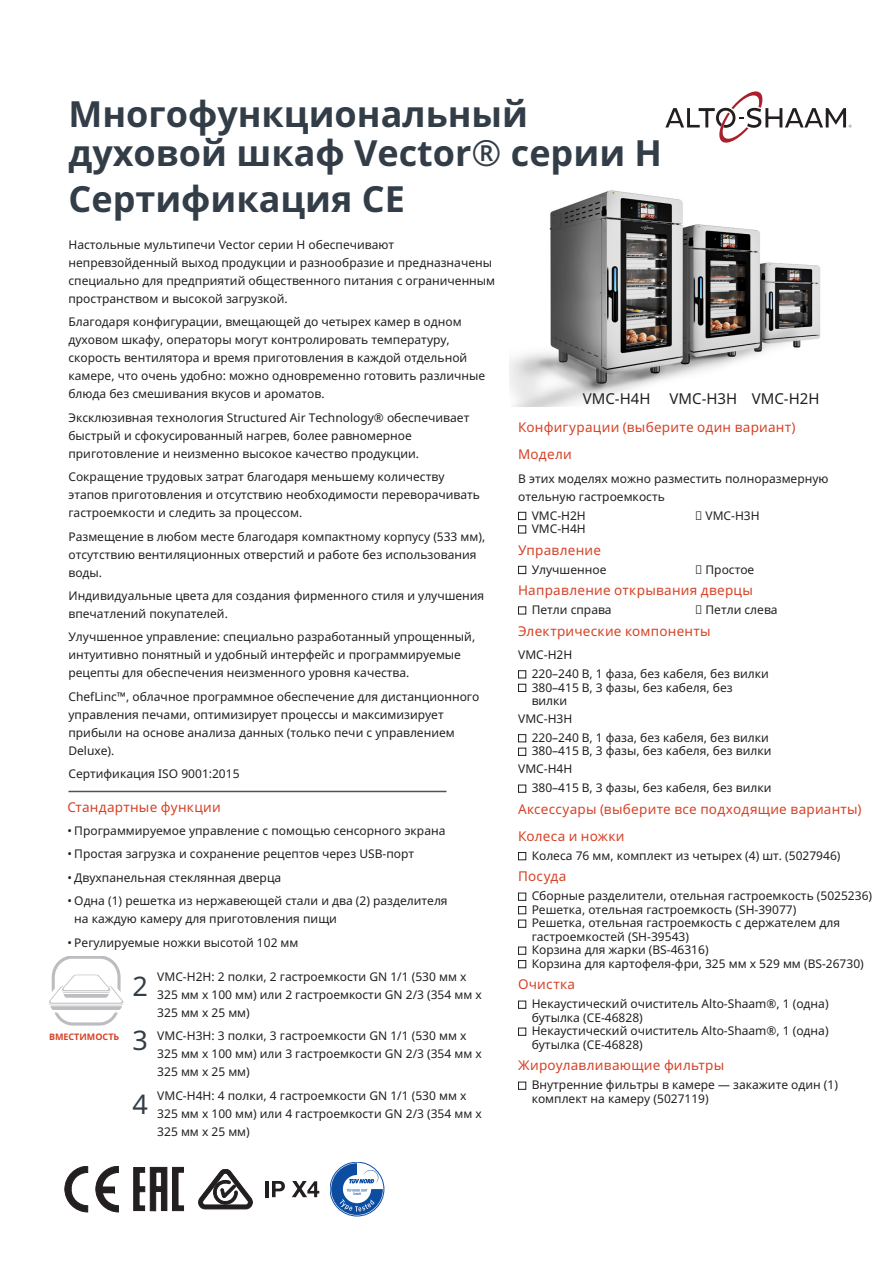
<style>
.page{position:relative;width:893px;height:1263px;background:#fff}
.page>*{position:absolute;margin:0;border:0;box-sizing:border-box;transform-origin:0 0}
.Main_Title{font:700 36px/39px "Noto Sans UI";color:#323d47}
.Capacity_Number{font:27px "Noto Sans UI";color:#323d47}
.t1{font:15px "Noto Sans UI";color:#231f20}
.subhead_2_column_2{font:13.5px "Noto Sans";letter-spacing:.02em;color:#d64227}
.subhead_2{font:13.5px "Noto Sans UI";letter-spacing:.015em;color:#d64227}
.body_text{font:12px/18px "Noto Sans UI";color:#231f20}
.body_text-2{font:12px/13.5px "Noto Sans";color:#231f20}
.symbol_text{font:700 9px "Noto Sans UI";color:#d64227}
</style>
<div class="page">
<svg style="left:665px;top:91px;width:186px;height:52px"></svg>
<img style="left:510px;top:190px;width:311px;height:216px">
<hr style="left:68px;top:791px;width:378px;height:1px;background:#535355">
<svg style="left:49px;top:956px;width:74px;height:69px"></svg>
<svg style="left:65px;top:1166px;width:23px;height:46px"></svg>
<svg style="left:96px;top:1166px;width:23px;height:46px"></svg>
<div style="left:99px;top:1187px;width:16px;height:6px;background:#231f20"></div>
<svg style="left:133px;top:1167px;width:51px;height:44px"></svg>
<svg style="left:198px;top:1169px;width:54px;height:40px"></svg>
<hr style="left:265px;top:1181px;width:4px;height:16px;background:#231f20">
<svg style="left:272px;top:1181px;width:13px;height:16px"></svg>
<svg style="left:292px;top:1181px;width:27px;height:16px"></svg>
<svg style="left:331px;top:1163px;width:52px;height:52px"></svg>
<p class="Main_Title" style="left:68px;top:93px;width:595px">Многофункциональный духовой шкаф Vector® серии H</p>
<p class="Main_Title" style="left:68px;top:178px;width:338px">Сертификация CE</p>
<p class="body_text" style="left:68px;top:235px;width:428px">Настольные мультипечи Vector серии H обеспечивают непревзойденный выход продукции и разнообразие и предназначены специально для предприятий общественного питания с ограниченным пространством и высокой загрузкой.</p>
<p class="body_text" style="left:68px;top:313px;width:418px">Благодаря конфигурации, вмещающей до четырех камер в одном духовом шкафу, операторы могут контролировать температуру, скорость вентилятора и время приготовления в каждой отдельной камере, что очень удобно: можно одновременно готовить различные блюда без смешивания вкусов и ароматов.</p>
<p class="body_text" style="left:68px;top:408px;width:402px">Эксклюзивная технология Structured Air Technology® обеспечивает быстрый и сфокусированный нагрев, более равномерное приготовление и неизменно высокое качество продукции.</p>
<p class="body_text" style="left:68px;top:467px;width:413px">Сокращение трудовых затрат благодаря меньшему количеству этапов приготовления и отсутствию необходимости переворачивать гастроемкости и следить за процессом.</p>
<p class="body_text" style="left:68px;top:527px;width:418px">Размещение в любом месте благодаря компактному корпусу (533 мм), отсутствию вентиляционных отверстий и работе без использования воды.</p>
<p class="body_text" style="left:68px;top:586px;width:417px">Индивидуальные цвета для создания фирменного стиля и улучшения впечатлений покупателей.</p>
<p class="body_text" style="left:68px;top:628px;width:408px">Улучшенное управление: специально разработанный упрощенный, интуитивно понятный и удобный интерфейс и программируемые рецепты для обеспечения неизменного уровня качества.</p>
<p class="body_text" style="left:68px;top:687px;width:412px">ChefLinc™, облачное программное обеспечение для дистанционного управления печами, оптимизирует процессы и максимизирует прибыли на основе анализа данных (только печи с управлением Deluxe).</p>
<p class="body_text" style="left:68px;top:764px;width:173px">Сертификация ISO 9001:2015</p>
<p class="t1" style="left:670px;top:389px;width:69px">VMC-H3H</p>
<p class="t1" style="left:752px;top:389px;width:69px">VMC-H2H</p>
<p class="t1" style="left:583px;top:389px;width:69px">VMC-H4H</p>
<p class="subhead_2_column_2" style="left:518px;top:418px;width:279px">Конфигурации (выберите один вариант)</p>
<p class="subhead_2_column_2" style="left:518px;top:445px;width:55px">Модели</p>
<p class="body_text-2" style="left:518px;top:469px;width:312px;line-height:18px">В этих моделях можно разместить полноразмерную отельную гастроемкость</p>
<p class="body_text-2" style="left:518px;top:508px;width:69px">■ VMC-H2H</p>
<p class="body_text-2" style="left:695px;top:508px;width:66px">⬜ VMC-H3H</p>
<p class="body_text-2" style="left:518px;top:522px;width:69px">■ VMC-H4H</p>
<p class="subhead_2_column_2" style="left:518px;top:540px;width:85px">Управление</p>
<p class="body_text-2" style="left:518px;top:562px;width:90px">■ Улучшенное</p>
<p class="body_text-2" style="left:695px;top:562px;width:61px">⬜ Простое</p>
<p class="subhead_2_column_2" style="left:518px;top:581px;width:236px">Направление открывания дверцы</p>
<p class="body_text-2" style="left:518px;top:603px;width:95px">■ Петли справа</p>
<p class="body_text-2" style="left:695px;top:603px;width:84px">⬜ Петли слева</p>
<p class="subhead_2_column_2" style="left:518px;top:621px;width:194px">Электрические компоненты</p>
<p class="body_text-2" style="left:518px;top:648px;width:56px">VMC-H2H</p>
<p class="body_text-2" style="left:518px;top:667px;width:252px">■ 220–240 В, 1 фаза, без кабеля, без вилки</p>
<p class="body_text-2" style="left:532px;top:680px;width:202px;text-indent:-14px">■ 380–415 В, 3 фазы, без кабеля, без вилки</p>
<p class="body_text-2" style="left:518px;top:712px;width:56px">VMC-H3H</p>
<p class="body_text-2" style="left:518px;top:730px;width:252px">■ 220–240 В, 1 фаза, без кабеля, без вилки</p>
<p class="body_text-2" style="left:518px;top:744px;width:255px">■ 380–415 В, 3 фазы, без кабеля, без вилки</p>
<p class="body_text-2" style="left:518px;top:762px;width:56px">VMC-H4H</p>
<p class="body_text-2" style="left:518px;top:781px;width:255px">■ 380–415 В, 3 фазы, без кабеля, без вилки</p>
<p class="subhead_2_column_2" style="left:518px;top:800px;width:345px">Аксессуары (выберите все подходящие варианты)</p>
<p class="subhead_2_column_2" style="left:518px;top:827px;width:108px">Колеса и ножки</p>
<p class="body_text-2" style="left:518px;top:848px;width:324px">■ Колеса 76 мм, комплект из четырех (4) шт. (5027946)</p>
<p class="subhead_2_column_2" style="left:518px;top:867px;width:50px">Посуда</p>
<p class="body_text-2" style="left:518px;top:889px;width:355px">■ Сборные разделители, отельная гастроемкость (5025236)</p>
<p class="body_text-2" style="left:518px;top:902px;width:280px">■ Решетка, отельная гастроемкость (SH-39077)</p>
<p class="body_text-2" style="left:532px;top:916px;width:310px;text-indent:-14px">■ Решетка, отельная гастроемкость с держателем для гастроемкостей (SH-39543)</p>
<p class="body_text-2" style="left:518px;top:943px;width:192px">■ Корзина для жарки (BS-46316)</p>
<p class="body_text-2" style="left:518px;top:956px;width:347px">■ Корзина для картофеля-фри, 325 мм x 529 мм (BS-26730)</p>
<p class="subhead_2_column_2" style="left:518px;top:975px;width:58px">Очистка</p>
<p class="body_text-2" style="left:532px;top:997px;width:298px;text-indent:-14px">■ Некаустический очиститель Alto-Shaam®, 1 (одна) бутылка (CE-46828)</p>
<p class="body_text-2" style="left:532px;top:1024px;width:298px;text-indent:-14px">■ Некаустический очиститель Alto-Shaam®, 1 (одна) бутылка (CE-46828)</p>
<p class="subhead_2_column_2" style="left:518px;top:1056px;width:208px">Жироулавливающие фильтры</p>
<p class="body_text-2" style="left:532px;top:1078px;width:308px;text-indent:-14px">■ Внутренние фильтры в камере — закажите один (1) комплект на камеру (5027119)</p>
<p class="subhead_2" style="left:68px;top:797px;width:155px">Стандартные функции</p>
<p class="body_text" style="left:68px;top:821px;width:379px">• Программируемое управление с помощью сенсорного экрана</p>
<p class="body_text" style="left:68px;top:845px;width:348px">• Простая загрузка и сохранение рецептов через USB-порт</p>
<p class="body_text" style="left:68px;top:868px;width:215px">• Двухпанельная стеклянная дверца</p>
<p class="body_text" style="left:74px;top:891px;width:375px;text-indent:-7px">• Одна (1) решетка из нержавеющей стали и два (2) разделителя на каждую камеру для приготовления пищи</p>
<p class="body_text" style="left:68px;top:933px;width:232px">• Регулируемые ножки высотой 102 мм</p>
<p class="body_text" style="left:157px;top:967px;width:326px">VMC-H2H: 2 полки, 2 гастроемкости GN 1/1 (530 мм x<br>325 мм x 100 мм) или 2 гастроемкости GN 2/3 (354 мм x<br>325 мм x 25 мм)</p>
<p class="body_text" style="left:157px;top:1027px;width:326px">VMC-H3H: 3 полки, 3 гастроемкости GN 1/1 (530 мм x<br>325 мм x 100 мм) или 3 гастроемкости GN 2/3 (354 мм x<br>325 мм x 25 мм)</p>
<p class="body_text" style="left:157px;top:1086px;width:326px">VMC-H4H: 4 полки, 4 гастроемкости GN 1/1 (530 мм x<br>325 мм x 100 мм) или 4 гастроемкости GN 2/3 (354 мм x<br>325 мм x 25 мм)</p>
<p class="Capacity_Number" style="left:132px;top:967px;width:17px">2</p>
<p class="Capacity_Number" style="left:132px;top:1021px;width:17px">3</p>
<p class="symbol_text" style="left:49px;top:1030px;width:72px">ВМЕСТИМОСТЬ</p>
<p class="Capacity_Number" style="left:132px;top:1085px;width:17px">4</p>
</div>
